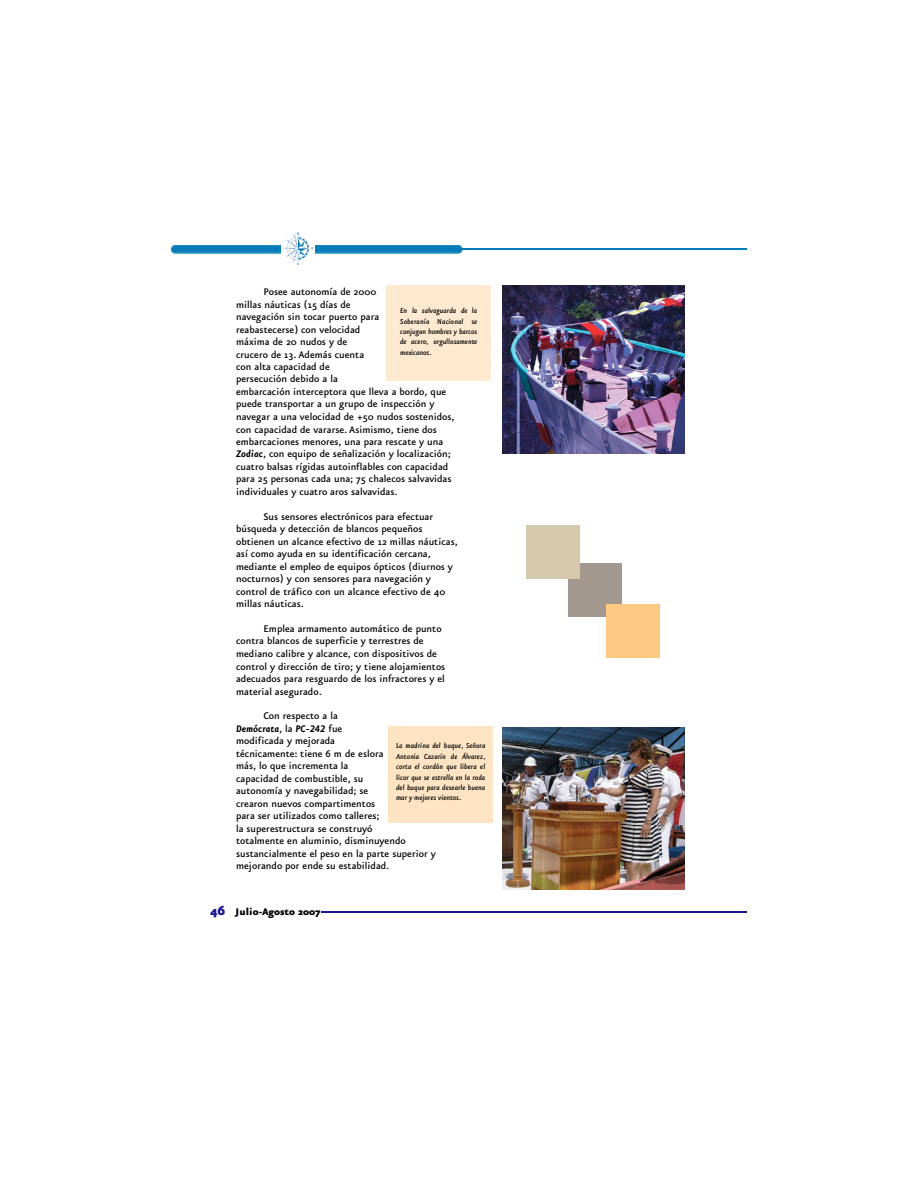
<style>
.page{position:relative;width:918px;height:1188px;background:#fff}
.page>*{position:absolute;margin:0;border:0;box-sizing:border-box;transform-origin:0 0}
.t1{font:500 11.55px/12.5px "Eureka Sans";color:#000}
.t2{font:900 11.55px "Eureka Sans";color:#000}
.t3{font:italic 500 8.7px/10.4px "Eureka Sans";color:#000;text-align:justify}
.s1{font-weight:700;font-style:italic}
.s2{font-size:15.3px;color:#1a178f}
</style>
<div class="page">
<hr style="left:322px;top:912px;width:425px;height:1px;background:#1a178f">
<svg style="left:171px;top:245px;width:291px;height:9px;background:#1385bd"></svg>
<hr style="left:454px;top:249px;width:293px;height:1px;background:#007cb8">
<div style="left:281px;top:233px;width:34px;height:32px;background:#fff"></div>
<img style="left:284px;top:233px;width:29px;height:32px">
<img style="left:503px;top:727px;width:181px;height:163px">
<div style="left:389px;top:727px;width:104px;height:96px;background:#fee4c3"></div>
<div style="left:387px;top:285px;width:104px;height:96px;background:#ffe9d0"></div>
<img style="left:502px;top:285px;width:183px;height:169px">
<div style="left:568px;top:563px;width:54px;height:54px;background:#a3988e"></div>
<div style="left:527px;top:526px;width:53px;height:53px;background:#d5c8ad"></div>
<div style="left:606px;top:604px;width:54px;height:54px;background:#fec982"></div>
<p class="t1" style="left:236px;top:286px;width:220px;text-indent:27px">Posee autonomía de 2000<br>millas náuticas (15 días de<br>navegación sin tocar puerto para<br>reabastecerse) con velocidad<br>máxima de 20 nudos y de<br>crucero de 13. Además cuenta<br>con alta capacidad de<br>persecución debido a la<br>embarcación interceptora que lleva a bordo, que puede transportar a un grupo de inspección y navegar a una velocidad de +50 nudos sostenidos, con capacidad de vararse. Asimismo, tiene dos embarcaciones menores, una para rescate y una <span class="s1">Zodiac</span>, con equipo de señalización y localización; cuatro balsas rígidas autoinflables con capacidad para 25 personas cada una; 75 chalecos salvavidas individuales y cuatro aros salvavidas.</p>
<p class="t1" style="left:236px;top:511px;width:223px;text-indent:27px">Sus sensores electrónicos para efectuar búsqueda y detección de blancos pequeños obtienen un alcance efectivo de 12 millas náuticas, así como ayuda en su identificación cercana, mediante el empleo de equipos ópticos (diurnos y nocturnos) y con sensores para navegación y control de tráfico con un alcance efectivo de 40 millas náuticas.</p>
<p class="t1" style="left:236px;top:623px;width:211px;text-indent:27px">Emplea armamento automático de punto contra blancos de superficie y terrestres de mediano calibre y alcance, con dispositivos de control y dirección de tiro; y tiene alojamientos adecuados para resguardo de los infractores y el material asegurado.</p>
<p class="t1" style="left:236px;top:710px;width:201px;text-indent:27px">Con respecto a la<br><span class="s1">Demócrata</span>, la <span class="s1">PC-242</span> fue<br>modificada y mejorada<br>técnicamente: tiene 6 m de eslora<br>más, lo que incrementa la<br>capacidad de combustible, su<br>autonomía y navegabilidad; se<br>crearon nuevos compartimentos<br>para ser utilizados como talleres;<br>la superestructura se construyó<br>totalmente en aluminio, disminuyendo sustancialmente el peso en la parte superior y mejorando por ende su estabilidad.</p>
<p class="t3" style="left:400px;top:306px;width:79px">En la salvaguarda de la Soberanía Nacional se conjugan hombres y barcos de acero, orgullosamente mexicanos.</p>
<p class="t3" style="left:396px;top:741px;width:91px">La madrina del buque, Señora Antonia Cazarín de Álvarez, corta el cordón que libera el licor que se estrella en la roda del buque para desearle buena mar y mejores vientos.</p>
<p class="t2" style="left:210px;top:907px;width:111px"><span class="s2">46</span> Julio-Agosto 2007</p>
</div>
